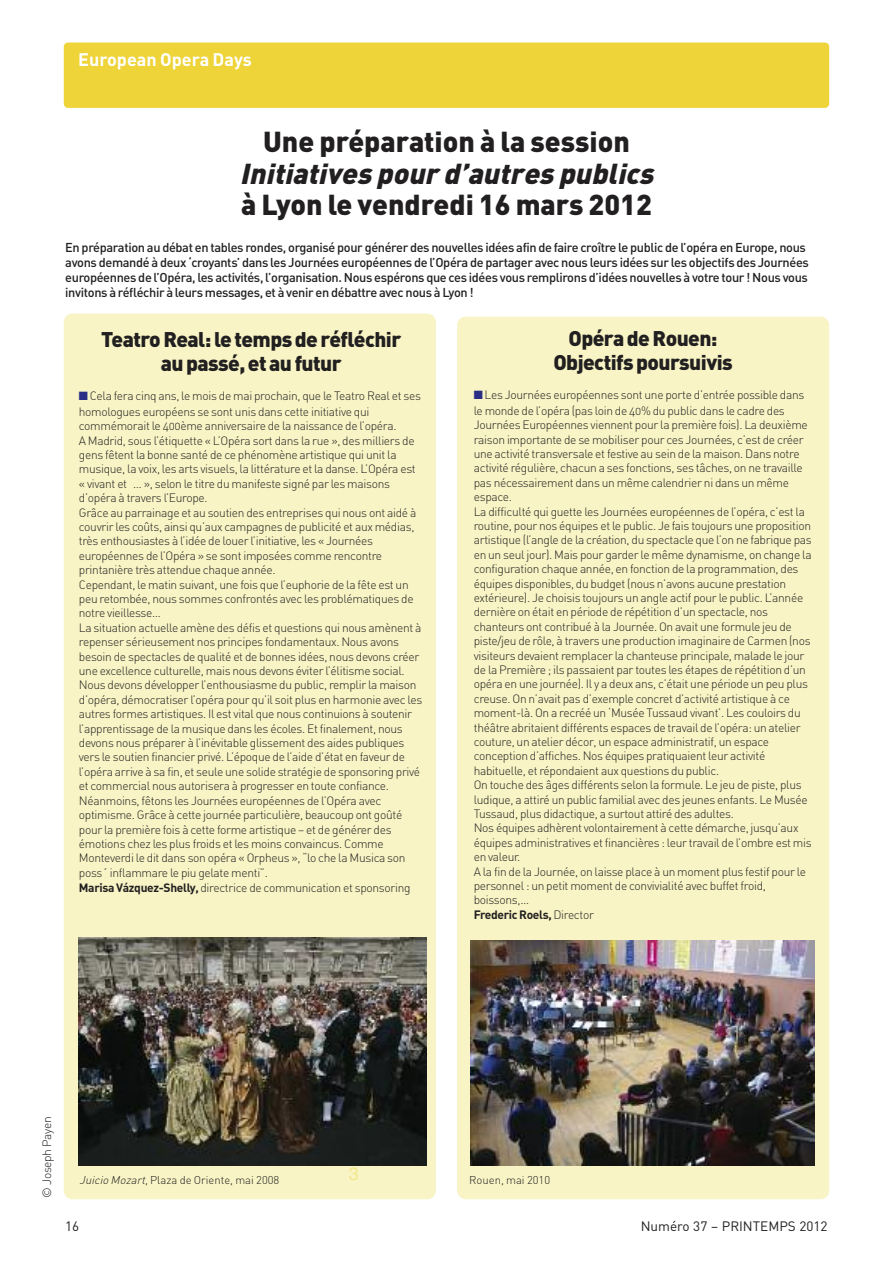
<style>
.page{position:relative;width:893px;height:1263px;background:#fff}
.page>*{position:absolute;margin:0;border:0;box-sizing:border-box;transform-origin:0 0}
.t1{font:900 28.5px "DIN";color:#211f1f}
.t2{font:italic 900 28.5px "DIN";color:#211f1f}
.t3{font:900 21px/24px "DIN";letter-spacing:-.03em;color:#211f1f;text-align:center}
.t4{font:700 18px "DIN";color:#fff}
.t5{font:18px "Helvetica";color:#f1e88b}
.t6{font:13.5px "DIN";color:#211f1f}
.t7{font:12.75px/15.3px "DIN Medium Alternate";letter-spacing:-.025em;color:#211f1f}
.t8{font:12px/14.4px "DIN Light Alternate";letter-spacing:-.025em;color:#211f1f}
.t9{font:12px "DIN Bold Alternate";letter-spacing:-.025em;color:#211f1f}
.t10{font:300 11.25px "DIN";color:#211f1f}
.s1{color:#2a2e85}
.s2{font-family:"DIN Bold Alternate"}
.s3{font-family:"DIN Light Alternate"}
.s4{font-style:italic}
</style>
<div class="page">
<div style="left:64px;top:314px;width:372px;height:885px;background:#f8f4c5;border-radius:9px"></div>
<div style="left:64px;top:43px;width:765px;height:65px;background:#eed438;border-radius:4px"></div>
<div style="left:457px;top:317px;width:372px;height:882px;background:#f8f4c5;border-radius:9px"></div>
<img style="left:471px;top:940px;width:344px;height:225px">
<img style="left:79px;top:938px;width:347px;height:227px">
<h3 class="t4" style="left:78px;top:50px;width:175px">European Opera Days</h3>
<h1 class="t1" style="left:263px;top:126px;width:368px">Une préparation à la session</h1>
<h1 class="t2" style="left:240px;top:157px;width:421px">Initiatives pour d’autres publics</h1>
<h1 class="t1" style="left:241px;top:189px;width:412px">à Lyon le vendredi 16 mars 2012</h1>
<p class="t7" style="left:65px;top:240px;width:745px">En préparation au débat en tables rondes, organisé pour générer des nouvelles idées afin de faire croître le public de l’opéra en Europe, nous avons demandé à deux ‘croyants’ dans les Journées européennes de l’Opéra de partager avec nous leurs idées sur les objectifs des Journées européennes de l’Opéra, les activités, l’organisation. Nous espérons que ces idées vous remplirons d’idées nouvelles à votre tour ! Nous vous invitons à réfléchir à leurs messages, et à venir en débattre avec nous à Lyon !</p>
<h2 class="t3" style="left:101px;top:327px;width:302px">TeatroReal:letempsderéfléchir aupassé,etaufutur</h2>
<p class="t8" style="left:79px;top:388px;width:344px;line-height:15.9px"><span class="s1">■</span> Cela fera cinq ans, le mois de mai prochain, que le Teatro Real et ses homologues européens se sont unis dans cette initiative qui</p>
<p class="t8" style="left:79px;top:419px;width:345px">commémorait le 400ème anniversaire de la naissance de l’opéra.<br>A Madrid, sous l’étiquette « L’Opéra sort dans la rue », des milliers de gens fêtent la bonne santé de ce phénomène artistique qui unit la musique, la voix, les arts visuels, la littérature et la danse. L’Opéra est « vivant et … », selon le titre du manifeste signé par les maisons d’opéra à travers l’Europe.<br>Grâce au parrainage et au soutien des entreprises qui nous ont aidé à couvrir les coûts, ainsi qu’aux campagnes de publicité et aux médias, très enthousiastes à l’idée de louer l’initiative, les « Journées européennes de l’Opéra » se sont imposées comme rencontre printanière très attendue chaque année.<br>Cependant, le matin suivant, une fois que l’euphorie de la fête est un peu retombée, nous sommes confrontés avec les problématiques de notre vieillesse…<br>La situation actuelle amène des défis et questions qui nous amènent à repenser sérieusement nos principes fondamentaux. Nous avons besoin de spectacles de qualité et de bonnes idées, nous devons créer une excellence culturelle, mais nous devons éviter l’élitisme social.<br>Nous devons développer l’enthousiasme du public, remplir la maison d’opéra, démocratiser l’opéra pour qu’il soit plus en harmonie avec les autres formes artistiques. Il est vital que nous continuions à soutenir l’apprentissage de la musique dans les écoles. Et finalement, nous devons nous préparer à l’inévitable glissement des aides publiques vers le soutien financier privé. L’époque de l’aide d’état en faveur de l’opéra arrive à sa fin, et seule une solide stratégie de sponsoring privé et commercial nous autorisera à progresser en toute confiance.<br>Néanmoins, fêtons les Journées européennes de l’Opéra avec optimisme. Grâce à cette journée particulière, beaucoup ont goûté pour la première fois à cette forme artistique – et de générer des émotions chez les plus froids et les moins convaincus. Comme Monteverdi le dit dans son opéra « Orpheus », “lo che la Musica son poss´ inflammare le piu gelate menti”.<br><span class="s2">Marisa Vázquez-Shelly,</span> directrice de communication et sponsoring</p>
<h2 class="t3" style="left:553px;top:326px;width:181px">OpéradeRouen:<br>Objectifspoursuivis</h2>
<p class="t8" style="left:474px;top:387px;width:332px;line-height:15.9px"><span class="s1">■</span> Les Journées européennes sont une porte d’entrée possible dans le monde de l’opéra (pas loin de 40% du public dans le cadre des</p>
<p class="t8" style="left:474px;top:418px;width:340px">Journées Européennes viennent pour la première fois). La deuxième raison importante de se mobiliser pour ces Journées, c’est de créer une activité transversale et festive au sein de la maison. Dans notre activité régulière, chacun a ses fonctions, ses tâches, on ne travaille pas nécessairement dans un même calendrier ni dans un même espace.<br>La difficulté qui guette les Journées européennes de l’opéra, c’est la routine, pour nos équipes et le public. Je fais toujours une proposition artistique (l’angle de la création, du spectacle que l’on ne fabrique pas en un seul jour). Mais pour garder le même dynamisme, on change la configuration chaque année, en fonction de la programmation, des équipes disponibles, du budget (nous n’avons aucune prestation extérieure). Je choisis toujours un angle actif pour le public. L’année dernière on était en période de répétition d’un spectacle, nos chanteurs ont contribué à la Journée. On avait une formule jeu de piste/jeu de rôle, à travers une production imaginaire de Carmen (nos visiteurs devaient remplacer la chanteuse principale, malade le jour de la Première ; ils passaient par toutes les étapes de répétition d’un opéra en une journée). Il y a deux ans, c’était une période un peu plus creuse. On n’avait pas d’exemple concret d’activité artistique à ce moment-là. On a recréé un ‘Musée Tussaud vivant’. Les couloirs du théâtre abritaient différents espaces de travail de l’opéra: un atelier couture, un atelier décor, un espace administratif, un espace conception d’affiches. Nos équipes pratiquaient leur activité habituelle, et répondaient aux questions du public.<br>On touche des âges différents selon la formule. Le jeu de piste, plus ludique, a attiré un public familial avec des jeunes enfants. Le Musée Tussaud, plus didactique, a surtout attiré des adultes.<br>Nos équipes adhèrent volontairement à cette démarche, jusqu’aux équipes administratives et financières : leur travail de l’ombre est mis en valeur.<br>A la fin de la Journée, on laisse place à un moment plus festif pour le personnel : un petit moment de convivialité avec buffet froid, boissons,…</p>
<p class="t9" style="left:474px;top:908px;width:122px">Frederic Roels, <span class="s3">Director</span></p>
<p class="t8" style="left:40px;top:1198px;width:83px;rotate:-90deg">© Joseph Payen</p>
<h3 class="t5" style="left:349px;top:1163px;width:12px">3</h3>
<p class="t10" style="left:80px;top:1173px;width:201px"><span class="s4">JuicioMozart,</span>Plaza de Oriente, mai 2008</p>
<p class="t10" style="left:469px;top:1173px;width:82px">Rouen, mai 2010</p>
<p class="t6" style="left:65px;top:1218px;width:16px">16</p>
<p class="t6" style="left:641px;top:1218px;width:188px">Numéro 37 – PRINTEMPS 2012</p>
</div>
